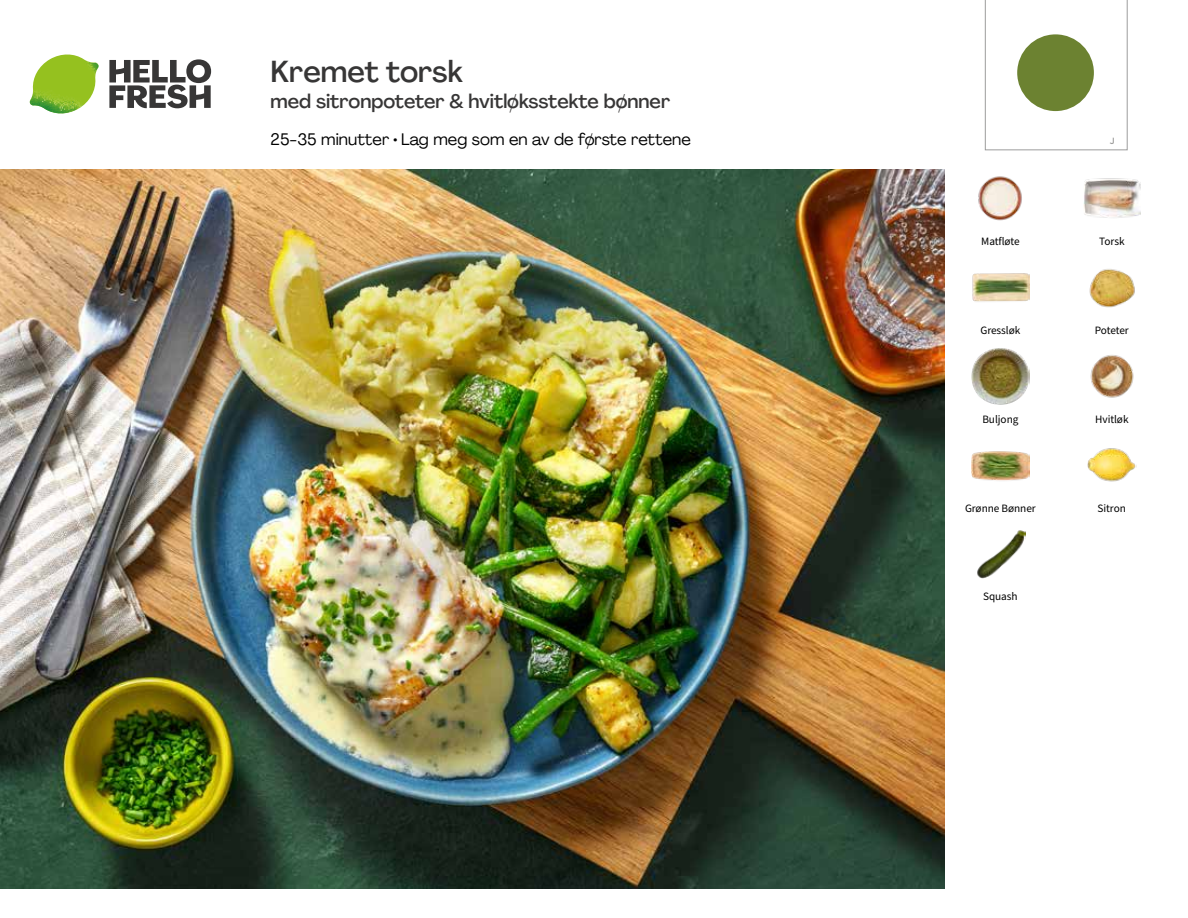
<style>
.page{position:relative;width:1188px;height:918px;background:#fff}
.page>*{position:absolute;margin:0;border:0;box-sizing:border-box;transform-origin:0 0}
.t1{font:500 30px "Agrandir";color:#373636}
.t2{font:500 19.5px "Agrandir";color:#373636}
.t3{font:16.5px "Agrandir";letter-spacing:.005em;color:#000}
.t4{font:11.25px "Source Sans Pro";letter-spacing:-.005em;color:#000}
.t5{font:500 9px "Gotham";color:#9d9d9c}
</style>
<div class="page">
<svg style="left:109px;top:59px;width:102px;height:49px"></svg>
<img style="left:30px;top:55px;width:69px;height:59px">
<img style="left:0;top:170px;width:945px;height:718px">
<svg style="left:985px;top:0;width:142px;height:150px"></svg>
<img style="left:972px;top:348px;width:57px;height:57px">
<img style="left:972px;top:273px;width:57px;height:29px">
<img style="left:1089px;top:269px;width:46px;height:39px">
<img style="left:1090px;top:355px;width:44px;height:43px">
<img style="left:1087px;top:448px;width:50px;height:34px">
<img style="left:972px;top:451px;width:57px;height:30px">
<img style="left:977px;top:530px;width:49px;height:49px">
<img style="left:1084px;top:178px;width:57px;height:40px">
<img style="left:978px;top:176px;width:44px;height:45px">
<h1 class="t1" style="left:271px;top:53px;width:194px">Kremet torsk</h1>
<h2 class="t2" style="left:271px;top:89px;width:401px">med sitronpoteter &amp; hvitløksstekte bønner</h2>
<h3 class="t3" style="left:271px;top:129px;width:422px">25-35 minutter • Lag meg som en av de første rettene</h3>
<p class="t5" style="left:1110px;top:135px;width:7px">J</p>
<p class="t4" style="left:981px;top:234px;width:40px">Matfløte</p>
<p class="t4" style="left:1099px;top:234px;width:27px">Torsk</p>
<p class="t4" style="left:980px;top:323px;width:41px">Gressløk</p>
<p class="t4" style="left:1095px;top:323px;width:35px">Poteter</p>
<p class="t4" style="left:982px;top:412px;width:38px">Buljong</p>
<p class="t4" style="left:1095px;top:412px;width:35px">Hvitløk</p>
<p class="t4" style="left:965px;top:500px;width:72px">Grønne Bønner</p>
<p class="t4" style="left:1098px;top:500px;width:30px">Sitron</p>
<p class="t4" style="left:983px;top:589px;width:36px">Squash</p>
</div>
